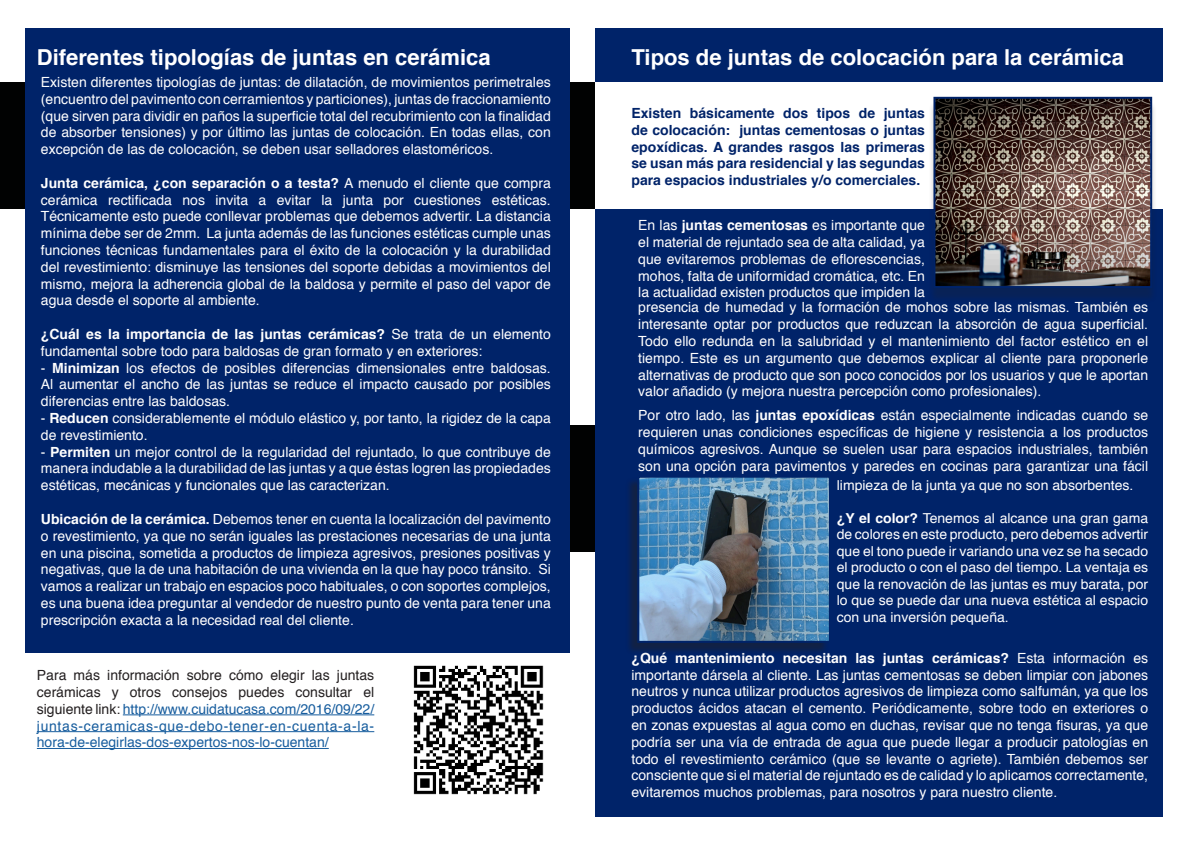
<style>
.page{position:relative;width:1191px;height:842px;background:#fff}
.page>*{position:absolute;margin:0;border:0;box-sizing:border-box;transform-origin:0 0}
.Título_peq{font:700 22px "Helvetica";color:#fff}
.Texto_normal{font:14px/16.8px "Helvetica";color:#fff;text-align:justify}
.Texto_normal-2{font:14px/16.8px "Helvetica";color:#175d9e;text-align:justify}
.Texto_naranja_negrit{font:700 14px/16.8px "Helvetica";color:#002369;text-align:justify}
.Texto_normal-3{font:13.7px/16.4px "Helvetica";color:#fff;text-align:justify}
.s1{font-weight:700}
.s2{color:#231f20}
</style>
<div class="page">
<div style="left:37px;top:426px;width:558px;height:126px;background:#010202"></div>
<div style="left:595px;top:28px;width:567px;height:788px;background:#002369"></div>
<div style="left:0;top:82px;width:604px;height:127px;background:#010202"></div>
<div style="left:26px;top:28px;width:544px;height:625px;background:#002369"></div>
<div style="left:595px;top:82px;width:596px;height:127px;background:#fff"></div>
<hr style="left:123px;top:714px;width:251px;height:1px;background:#175d9e">
<hr style="left:37px;top:731px;width:337px;height:1px;background:#175d9e">
<hr style="left:37px;top:748px;width:292px;height:1px;background:#175d9e">
<img style="left:413px;top:665px;width:131px;height:130px">
<div style="left:928px;top:101px;width:229px;height:202px;background:#231f20;opacity:.25"></div>
<img style="left:936px;top:100px;width:213px;height:185px">
<div style="left:933px;top:97px;width:219px;height:191px;border:2px solid #002369"></div>
<div style="left:625px;top:477px;width:204px;height:178px;background:#231f20;opacity:.5"></div>
<img style="left:640px;top:479px;width:188px;height:161px">
<div style="left:637px;top:476px;width:194px;height:167px;border:2px solid #002369"></div>
<p class="Título_peq" style="left:37px;top:39px;width:455px">Diferentes tipologías de juntas en cerámica</p>
<p class="Texto_normal" style="left:41px;top:74px;width:511px">Existen diferentes tipologías de juntas: de dilatación, de movimientos perimetrales (encuentro del pavimento con cerramientos y particiones), juntas de fraccionamiento (que sirven para dividir en paños la superficie total del recubrimiento con la finalidad de absorber tensiones) y por último las juntas de colocación. En todas ellas, con excepción de las de colocación, se deben usar selladores elastoméricos.</p>
<p class="Texto_normal" style="left:41px;top:175px;width:511px"><span class="s1">Junta cerámica, ¿con separación o a testa?</span> A menudo el cliente que compra cerámica rectificada nos invita a evitar la junta por cuestiones estéticas.<br>Técnicamente esto puede conllevar problemas que debemos advertir. La distancia mínima debe ser de 2mm. La junta además de las funciones estéticas cumple unas funciones técnicas fundamentales para el éxito de la colocación y la durabilidad del revestimiento: disminuye las tensiones del soporte debidas a movimientos del mismo, mejora la adherencia global de la baldosa y permite el paso del vapor de agua desde el soporte al ambiente.</p>
<p class="Texto_normal" style="left:41px;top:326px;width:511px"><span class="s1">¿Cuál es la importancia de las juntas cerámicas?</span> Se trata de un elemento fundamental sobre todo para baldosas de gran formato y en exteriores:</p>
<p class="Texto_normal" style="left:41px;top:360px;width:511px">- <span class="s1">Minimizan</span> los efectos de posibles diferencias dimensionales entre baldosas.<br>Al aumentar el ancho de las juntas se reduce el impacto causado por posibles diferencias entre las baldosas.</p>
<p class="Texto_normal" style="left:41px;top:410px;width:511px">- <span class="s1">Reducen</span> considerablemente el módulo elástico y, por tanto, la rigidez de la capa de revestimiento.</p>
<p class="Texto_normal" style="left:41px;top:444px;width:511px">- <span class="s1">Permiten</span> un mejor control de la regularidad del rejuntado, lo que contribuye de manera indudable a la durabilidad de las juntas y a que éstas logren las propiedades estéticas, mecánicas y funcionales que las caracterizan.</p>
<p class="Texto_normal" style="left:41px;top:511px;width:511px"><span class="s1">Ubicación de la cerámica.</span> Debemos tener en cuenta la localización del pavimento o revestimiento, ya que no serán iguales las prestaciones necesarias de una junta en una piscina, sometida a productos de limpieza agresivos, presiones positivas y negativas, que la de una habitación de una vivienda en la que hay poco tránsito. Si vamos a realizar un trabajo en espacios poco habituales, o con soportes complejos, es una buena idea preguntar al vendedor de nuestro punto de venta para tener una prescripción exacta a la necesidad real del cliente.</p>
<p class="Texto_normal-2" style="left:37px;top:667px;width:339px"><span class="s2">Para más información sobre cómo elegir las juntas cerámicas y otros consejos puedes consultar el siguiente link:</span> http://www.cuidatucasa.com/2016/09/22/ juntas-ceramicas-que-debo-tener-en-cuenta-a-la&shy;hora-de-elegirlas-dos-expertos-nos-lo-cuentan/</p>
<p class="Título_peq" style="left:631px;top:39px;width:494px">Tipos de juntas de colocación para la cerámica</p>
<p class="Texto_naranja_negrit" style="left:631px;top:105px;width:295px">Existen básicamente dos tipos de juntas de colocación: juntas cementosas o juntas epoxídicas. A grandes rasgos las primeras se usan más para residencial y las segundas para espacios industriales y/o comerciales.</p>
<p class="Texto_normal" style="left:638px;top:217px;width:288px">En las <span class="s1">juntas cementosas</span> es importante que el material de rejuntado sea de alta calidad, ya que evitaremos problemas de eflorescencias, mohos, falta de uniformidad cromática, etc. En la actualidad existen productos que impiden la</p>
<p class="Texto_normal" style="left:638px;top:299px;width:511px">presencia de humedad y la formación de mohos sobre las mismas. También es interesante optar por productos que reduzcan la absorción de agua superficial.<br>Todo ello redunda en la salubridad y el mantenimiento del factor estético en el tiempo. Este es un argumento que debemos explicar al cliente para proponerle alternativas de producto que son poco conocidos por los usuarios y que le aportan valor añadido (y mejora nuestra percepción como profesionales).</p>
<p class="Texto_normal" style="left:638px;top:407px;width:511px">Por otro lado, las <span class="s1">juntas epoxídicas</span> están especialmente indicadas cuando se requieren unas condiciones específicas de higiene y resistencia a los productos químicos agresivos. Aunque se suelen usar para espacios industriales, también son una opción para pavimentos y paredes en cocinas para garantizar una fácil</p>
<p class="Texto_normal-3" style="left:837px;top:477px;width:298px">limpieza de la junta ya que no son absorbentes.</p>
<p class="Texto_normal-3" style="left:837px;top:510px;width:313px"><span class="s1">¿Y el color?</span> Tenemos al alcance una gran gama de colores en este producto, pero debemos advertir que el tono puede ir variando una vez se ha secado el producto o con el paso del tiempo. La ventaja es que la renovación de las juntas es muy barata, por lo que se puede dar una nueva estética al espacio con una inversión pequeña.</p>
<p class="Texto_normal" style="left:631px;top:650px;width:518px"><span class="s1">¿Qué mantenimiento necesitan las juntas cerámicas?</span> Esta información es importante dársela al cliente. Las juntas cementosas se deben limpiar con jabones neutros y nunca utilizar productos agresivos de limpieza como salfumán, ya que los productos ácidos atacan el cemento. Periódicamente, sobre todo en exteriores o en zonas expuestas al agua como en duchas, revisar que no tenga fisuras, ya que podría ser una vía de entrada de agua que puede llegar a producir patologías en todo el revestimiento cerámico (que se levante o agriete). También debemos ser consciente que si el material de rejuntado es de calidad y lo aplicamos correctamente, evitaremos muchos problemas, para nosotros y para nuestro cliente.</p>
</div>
